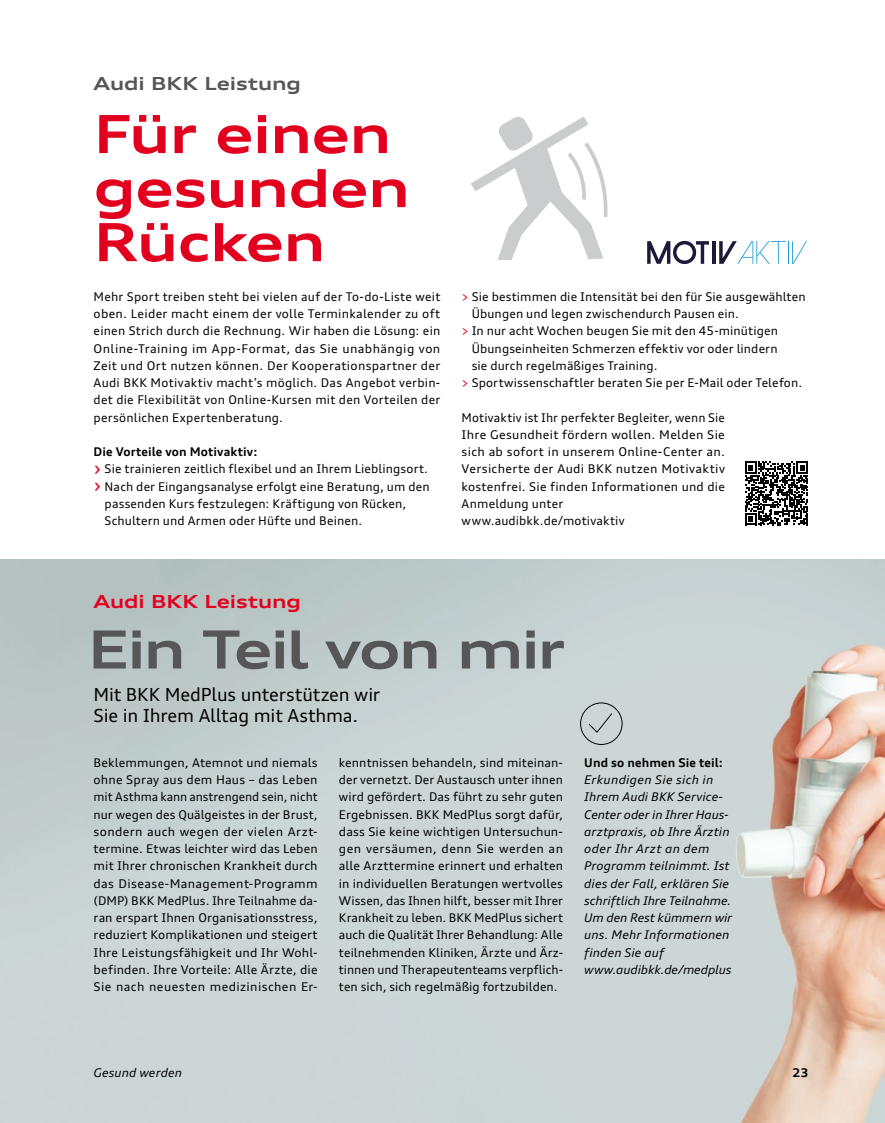
<style>
.page{position:relative;width:885px;height:1123px;background:#fff}
.page>*{position:absolute;margin:0;border:0;box-sizing:border-box;transform-origin:0 0}
.t1{font:700 expanded 52.5px/54px "Audi Type";letter-spacing:-.015em;color:#e3001f}
.t2{font:700 expanded 52.5px "Audi Type";letter-spacing:-.045em;color:#565656}
.t3{font:18px/21.6px "Audi Type";letter-spacing:-.005em;color:#000}
.t4{font:700 expanded 18px "Audi Type";letter-spacing:-.005em;color:#565656}
.t5{font:700 expanded 18px "Audi Type";letter-spacing:-.005em;color:#e3001f}
.t6{font:12px/17.2px "Audi Type";letter-spacing:.015em;color:#000;text-align:justify}
.t7{font:italic 12px/17.2px "Audi Type";letter-spacing:.01em;color:#000}
.t8{font:700 12px "Audi Type";letter-spacing:.01em;color:#000}
.s1{font-size:21px;color:#e3001f}
.s2{color:#e3001f}
</style>
<div class="page">
<img style="left:0;top:560px;width:884px;height:563px">
<svg style="left:580px;top:702px;width:42px;height:43px;background:#b9c3c4"></svg>
<svg style="left:471px;top:116px;width:137px;height:144px"></svg>
<svg style="left:745px;top:461px;width:63px;height:64px"></svg>
<svg style="left:647px;top:241px;width:62px;height:23px"></svg>
<hr style="left:712px;top:241px;width:3px;height:23px;background:#1e1938">
<svg style="left:719px;top:241px;width:87px;height:23px"></svg>
<p class="t4" style="left:94px;top:73px;width:209px">Audi BKK Leistung</p>
<h3 class="t1" style="left:94px;top:107px;width:318px">Für einen gesunden<br>Rücken</h3>
<p class="t6" style="left:94px;top:288px;width:348px">Mehr Sport treiben steht bei vielen auf der To-do-Liste weit oben. Leider macht einem der volle Terminkalender zu oft einen Strich durch die Rechnung. Wir haben die Lösung: ein Online-Training im App-Format, das Sie unabhängig von Zeit und Ort nutzen können. Der Kooperationspartner der Audi BKK Motivaktiv macht’s möglich. Das Angebot verbin&shy;det die Flexibilität von Online-Kursen mit den Vorteilen der persönlichen Expertenberatung.</p>
<p class="t8" style="left:94px;top:444px;width:165px">Die Vorteile von Motivaktiv:</p>
<p class="t6" style="left:94px;top:460px;width:336px"><span class="s1">›</span> Sie trainieren zeitlich flexibel und an Ihrem Lieblingsort.</p>
<p class="t6" style="left:105px;top:477px;width:326px;text-align:left;text-indent:-11px"><span class="s1">›</span> Nach der Eingangsanalyse erfolgt eine Beratung, um den passenden Kurs festzulegen: Kräftigung von Rücken,<br>Schultern und Armen oder Hüfte und Beinen.</p>
<p class="t6" style="left:471px;top:288px;width:335px;text-indent:-10px"><span class="s2">&gt;</span> Sie bestimmen die Intensität bei den für Sie ausgewählten<br>Übungen und legen zwischendurch Pausen ein.</p>
<p class="t6" style="left:471px;top:322px;width:308px;text-indent:-10px"><span class="s2">&gt;</span> In nur acht Wochen beugen Sie mit den 45-minütigen Übungseinheiten Schmerzen effektiv vor oder lindern sie durch regelmäßiges Training.</p>
<p class="t6" style="left:461px;top:374px;width:342px"><span class="s2">&gt;</span> Sportwissenschaftler beraten Sie per E-Mail oder Telefon.</p>
<p class="t6" style="left:461px;top:408px;width:265px;text-align:left">Motivaktiv ist Ihr perfekter Begleiter, wenn Sie Ihre Gesundheit fördern wollen. Melden Sie sich ab sofort in unserem Online-Center an.<br>Versicherte der Audi BKK nutzen Motivaktiv kostenfrei. Sie finden Informationen und die Anmeldung unter www.audibkk.de/motivaktiv</p>
<p class="t5" style="left:94px;top:590px;width:209px">Audi BKK Leistung</p>
<h3 class="t2" style="left:88px;top:617px;width:478px">Ein Teil von mir</h3>
<p class="t3" style="left:94px;top:683px;width:288px">Mit BKK MedPlus unterstützen wir<br>Sie in Ihrem Alltag mit Asthma.</p>
<p class="t6" style="left:94px;top:753px;width:225px">Beklemmungen, Atemnot und niemals ohne Spray aus dem Haus – das Leben mit Asthma kann anstrengend sein, nicht nur wegen des Quälgeistes in der Brust, sondern auch wegen der vielen Arzt&shy;termine. Etwas leichter wird das Leben mit Ihrer chronischen Krankheit durch das Disease-Management-Programm (DMP) BKK MedPlus. Ihre Teilnahme da&shy;ran erspart Ihnen Organisationsstress, reduziert Komplikationen und steigert Ihre Leistungsfähigkeit und Ihr Wohl&shy;befinden. Ihre Vorteile: Alle Ärzte, die Sie nach neuesten medizinischen Er-</p>
<p class="t6" style="left:339px;top:753px;width:225px">kenntnissen behandeln, sind miteinan&shy;der vernetzt. Der Austausch unter ihnen wird gefördert. Das führt zu sehr guten Ergebnissen. BKK MedPlus sorgt dafür, dass Sie keine wichtigen Untersuchun&shy;gen versäumen, denn Sie werden an alle Arzttermine erinnert und erhalten in individuellen Beratungen wertvolles Wissen, das Ihnen hilft, besser mit Ihrer Krankheit zu leben. BKK MedPlus sichert auch die Qualität Ihrer Behandlung: Alle teilnehmenden Kliniken, Ärzte und Ärz&shy;tinnen und Therapeutenteams verpflich&shy;ten sich, sich regelmäßig fortzubilden.</p>
<p class="t8" style="left:584px;top:755px;width:140px">Und so nehmen Sie teil:</p>
<p class="t7" style="left:584px;top:771px;width:149px">Erkundigen Sie sich in<br>Ihrem Audi BKK Service-<br>Center oder in Ihrer Haus&shy;arztpraxis, ob Ihre Ärztin oder Ihr Arzt an dem<br>Programm teilnimmt. Ist dies der Fall, erklären Sie schriftlich Ihre Teilnahme.<br>Um den Rest kümmern wir uns. Mehr Informationen finden Sie auf www.audibkk.de/medplus</p>
<h2 class="t7" style="left:94px;top:1064px;width:90px">Gesund werden</h2>
<p class="t8" style="left:792px;top:1065px;width:17px">23</p>
</div>
